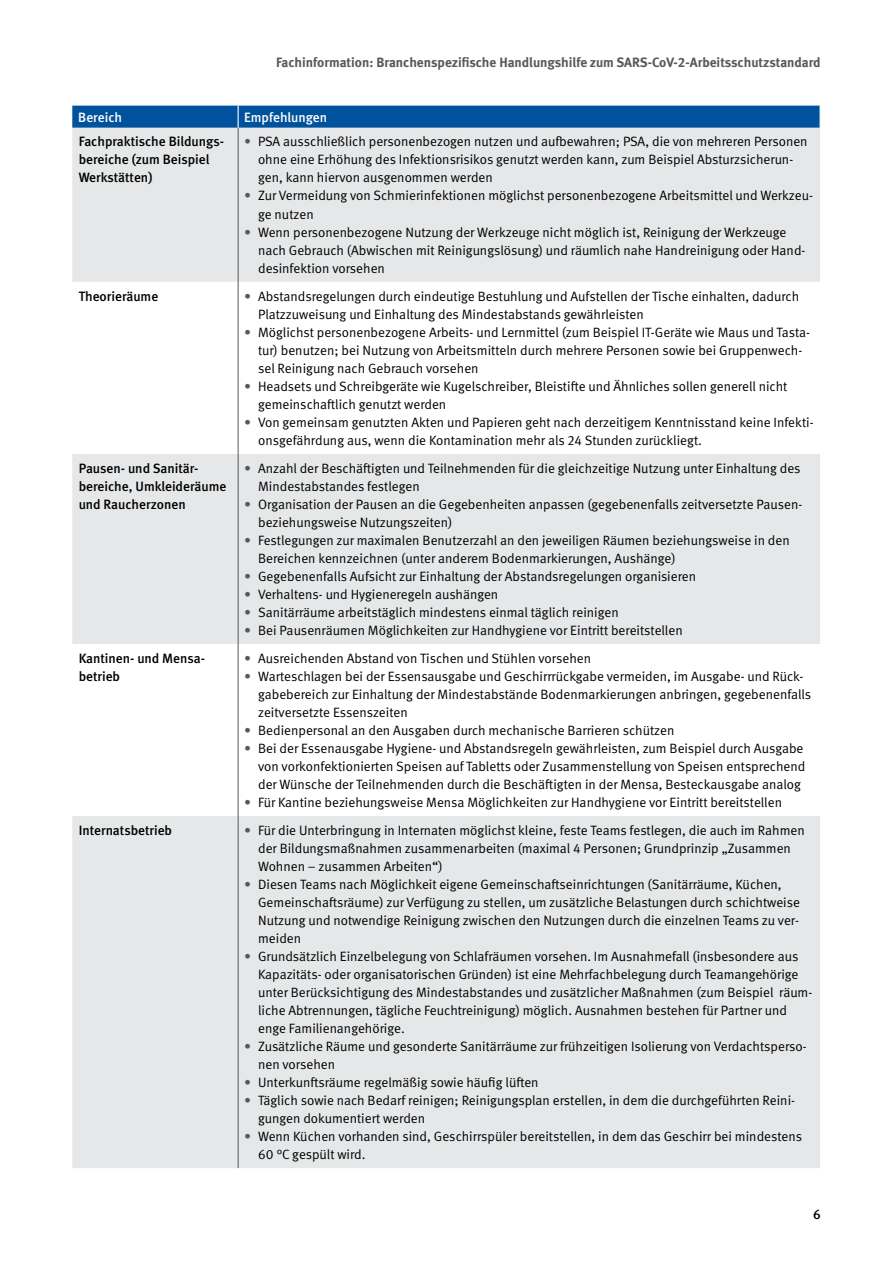
<style>
.page{position:relative;width:893px;height:1263px;background:#fff}
.page>*{position:absolute;margin:0;border:0;box-sizing:border-box;transform-origin:0 0}
.t1{font:13.5px/18px "DGUV Meta";color:#000}
.Tabellen_normal{font:500 13.5px/18px "DGUV Meta";color:#000}
.t2{font:700 13.5px "DGUV Meta";color:#58595b}
.Tabellenkopf{font:500 13.5px "DGUV Meta";color:#fff}
.s1{font-weight:700;color:#58595b}
</style>
<div class="page">
<div style="left:72px;top:128px;width:748px;height:1040px;background:#e6e7e8"></div>
<svg style="left:72px;top:282px;width:748px;height:534px"></svg>
<div style="left:72px;top:106px;width:749px;height:22px;background:#00529c"></div>
<hr style="left:238px;top:128px;width:1px;height:154px;background:#58595b">
<hr style="left:238px;top:282px;width:1px;height:172px;background:#58595b">
<hr style="left:238px;top:454px;width:1px;height:190px;background:#58595b">
<hr style="left:238px;top:644px;width:1px;height:172px;background:#58595b">
<hr style="left:238px;top:816px;width:1px;height:352px;background:#58595b">
<p class="t2" style="left:276px;top:54px;width:546px">Fachinformation: Branchenspezifische Handlungshilfe zum SARS-CoV-2-Arbeitsschutzstandard</p>
<p class="Tabellenkopf" style="left:78px;top:109px;width:45px">Bereich</p>
<p class="Tabellenkopf" style="left:244px;top:109px;width:85px">Empfehlungen</p>
<p class="Tabellen_normal" style="left:79px;top:133px;width:147px">Fachpraktische Bildungs&shy;bereiche (zum Beispiel<br>Werkstätten)</p>
<p class="t1" style="left:258px;top:133px;width:551px;text-indent:-14px"><span class="s1">•</span> PSA ausschließlich personenbezogen nutzen und aufbewahren; PSA, die von mehreren Personen ohne eine Erhöhung des Infektionsrisikos genutzt werden kann, zum Beispiel Absturzsicherun&shy;gen, kann hiervon ausgenommen werden</p>
<p class="t1" style="left:258px;top:187px;width:556px;text-indent:-14px"><span class="s1">•</span> Zur Vermeidung von Schmierinfektionen möglichst personenbezogene Arbeitsmittel und Werkzeu&shy;ge nutzen</p>
<p class="t1" style="left:258px;top:223px;width:549px;text-indent:-14px"><span class="s1">•</span> Wenn personenbezogene Nutzung der Werkzeuge nicht möglich ist, Reinigung der Werkzeuge nach Gebrauch (Abwischen mit Reinigungslösung) und räumlich nahe Handreinigung oder Hand&shy;desinfektion vorsehen</p>
<p class="Tabellen_normal" style="left:79px;top:287px;width:81px">Theorieräume</p>
<p class="t1" style="left:258px;top:287px;width:543px;text-indent:-14px"><span class="s1">•</span> Abstandsregelungen durch eindeutige Bestuhlung und Aufstellen der Tische einhalten, dadurch<br>Platzzuweisung und Einhaltung des Mindestabstands gewährleisten</p>
<p class="t1" style="left:258px;top:323px;width:553px;text-indent:-14px"><span class="s1">•</span> Möglichst personenbezogene Arbeits- und Lernmittel (zum Beispiel IT-Geräte wie Maus und Tasta&shy;tur) benutzen; bei Nutzung von Arbeitsmitteln durch mehrere Personen sowie bei Gruppenwech&shy;sel Reinigung nach Gebrauch vorsehen</p>
<p class="t1" style="left:258px;top:377px;width:531px;text-indent:-14px"><span class="s1">•</span> Headsets und Schreibgeräte wie Kugelschreiber, Bleistifte und Ähnliches sollen generell nicht gemeinschaftlich genutzt werden</p>
<p class="t1" style="left:258px;top:413px;width:557px;text-indent:-14px"><span class="s1">•</span> Von gemeinsam genutzten Akten und Papieren geht nach derzeitigem Kenntnisstand keine Infekti&shy;onsgefährdung aus, wenn die Kontamination mehr als 24 Stunden zurückliegt.</p>
<p class="Tabellen_normal" style="left:79px;top:459px;width:149px">Pausen- und Sanitär&shy;bereiche, Umkleideräume und Raucherzonen</p>
<p class="t1" style="left:258px;top:459px;width:544px;text-indent:-14px"><span class="s1">•</span> Anzahl der Beschäftigten und Teilnehmenden für die gleichzeitige Nutzung unter Einhaltung des<br>Mindestabstandes festlegen</p>
<p class="t1" style="left:258px;top:495px;width:546px;text-indent:-14px"><span class="s1">•</span> Organisation der Pausen an die Gegebenheiten anpassen (gegebenenfalls zeitversetzte Pausen&shy;beziehungsweise Nutzungszeiten)</p>
<p class="t1" style="left:258px;top:531px;width:533px;text-indent:-14px"><span class="s1">•</span> Festlegungen zur maximalen Benutzerzahl an den jeweiligen Räumen beziehungsweise in den<br>Bereichen kennzeichnen (unter anderem Bodenmarkierungen, Aushänge)</p>
<p class="t1" style="left:244px;top:567px;width:453px"><span class="s1">•</span> Gegebenenfalls Aufsicht zur Einhaltung der Abstandsregelungen organisieren</p>
<p class="t1" style="left:244px;top:585px;width:255px"><span class="s1">•</span> Verhaltens- und Hygieneregeln aushängen</p>
<p class="t1" style="left:244px;top:603px;width:376px"><span class="s1">•</span> Sanitärräume arbeitstäglich mindestens einmal täglich reinigen</p>
<p class="t1" style="left:244px;top:621px;width:440px"><span class="s1">•</span> Bei Pausenräumen Möglichkeiten zur Handhygiene vor Eintritt bereitstellen</p>
<p class="Tabellen_normal" style="left:79px;top:649px;width:128px">Kantinen- und Mensa&shy;betrieb</p>
<p class="t1" style="left:244px;top:649px;width:348px"><span class="s1">•</span> Ausreichenden Abstand von Tischen und Stühlen vorsehen</p>
<p class="t1" style="left:258px;top:667px;width:555px;text-indent:-14px"><span class="s1">•</span> Warteschlagen bei der Essensausgabe und Geschirrrückgabe vermeiden, im Ausgabe- und Rück&shy;gabebereich zur Einhaltung der Mindestabstände Bodenmarkierungen anbringen, gegebenenfalls zeitversetzte Essenszeiten</p>
<p class="t1" style="left:244px;top:721px;width:431px"><span class="s1">•</span> Bedienpersonal an den Ausgaben durch mechanische Barrieren schützen</p>
<p class="t1" style="left:258px;top:739px;width:549px;text-indent:-14px"><span class="s1">•</span> Bei der Essenausgabe Hygiene- und Abstandsregeln gewährleisten, zum Beispiel durch Ausgabe von vorkonfektionierten Speisen auf Tabletts oder Zusammenstellung von Speisen entsprechend der Wünsche der Teilnehmenden durch die Beschäftigten in der Mensa, Besteckausgabe analog</p>
<p class="t1" style="left:244px;top:793px;width:539px"><span class="s1">•</span> Für Kantine beziehungsweise Mensa Möglichkeiten zur Handhygiene vor Eintritt bereitstellen</p>
<p class="Tabellen_normal" style="left:79px;top:821px;width:95px">Internatsbetrieb</p>
<p class="t1" style="left:258px;top:821px;width:548px;text-indent:-14px"><span class="s1">•</span> Für die Unterbringung in Internaten möglichst kleine, feste Teams festlegen, die auch im Rahmen der Bildungsmaßnahmen zusammenarbeiten (maximal 4 Personen; Grundprinzip „Zusammen<br>Wohnen – zusammen Arbeiten“)</p>
<p class="t1" style="left:258px;top:875px;width:543px;text-indent:-14px"><span class="s1">•</span> Diesen Teams nach Möglichkeit eigene Gemeinschaftseinrichtungen (Sanitärräume, Küchen, Gemeinschaftsräume) zur Verfügung zu stellen, um zusätzliche Belastungen durch schichtweise Nutzung und notwendige Reinigung zwischen den Nutzungen durch die einzelnen Teams zu ver&shy;meiden</p>
<p class="t1" style="left:258px;top:947px;width:556px;text-indent:-14px"><span class="s1">•</span> Grundsätzlich Einzelbelegung von Schlafräumen vorsehen. Im Ausnahmefall (insbesondere aus Kapazitäts- oder organisatorischen Gründen) ist eine Mehrfachbelegung durch Teamangehörige unter Berücksichtigung des Mindestabstandes und zusätzlicher Maßnahmen (zum Beispiel räum&shy;liche Abtrennungen, tägliche Feuchtreinigung) möglich. Ausnahmen bestehen für Partner und enge Familienangehörige.</p>
<p class="t1" style="left:258px;top:1037px;width:550px;text-indent:-14px"><span class="s1">•</span> Zusätzliche Räume und gesonderte Sanitärräume zur frühzeitigen Isolierung von Verdachtsperso&shy;nen vorsehen</p>
<p class="t1" style="left:244px;top:1073px;width:296px"><span class="s1">•</span> Unterkunftsräume regelmäßig sowie häufig lüften</p>
<p class="t1" style="left:258px;top:1091px;width:538px;text-indent:-14px"><span class="s1">•</span> Täglich sowie nach Bedarf reinigen; Reinigungsplan erstellen, in dem die durchgeführten Reini&shy;gungen dokumentiert werden</p>
<p class="t1" style="left:258px;top:1127px;width:545px;text-indent:-14px"><span class="s1">•</span> Wenn Küchen vorhanden sind, Geschirrspüler bereitstellen, in dem das Geschirr bei mindestens<br>60 °C gespült wird.</p>
<p class="Tabellen_normal" style="left:813px;top:1206px;width:9px">6</p>
</div>
